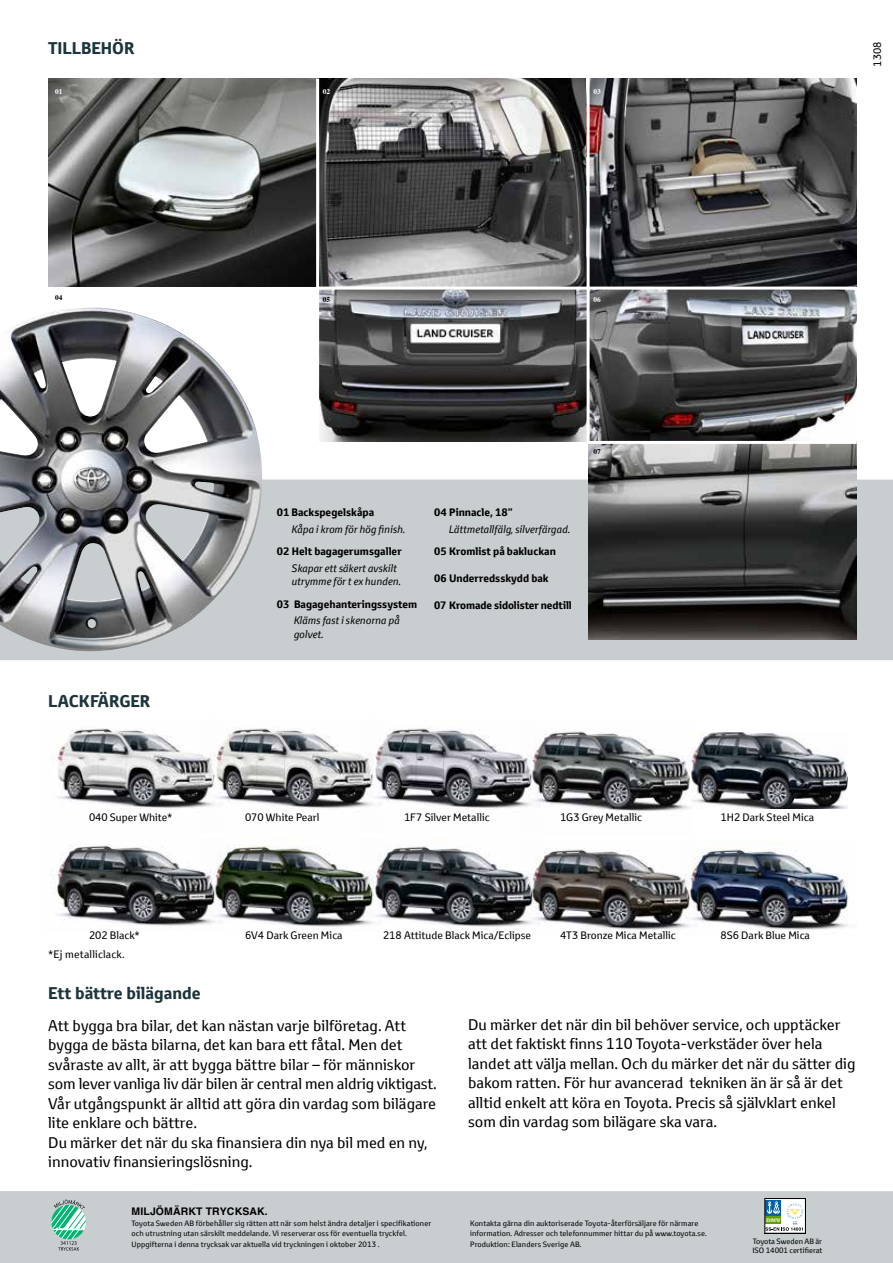
<style>
.page{position:relative;width:893px;height:1263px;background:#fff}
.page>*{position:absolute;margin:0;border:0;box-sizing:border-box;transform-origin:0 0}
.t1{font:700 16.5px "Toyota Text";color:#1c343b}
.t2{font:15px/19.5px "Toyota Text";color:#000}
.t3{font:10.5px "Toyota Text";color:#000}
.t4{font:700 10.5px "Toyota Text";color:#000}
.t5{font:italic 10.5px/13.5px "Toyota Text";color:#000}
.t6{font:700 10.5px "Helvetica";letter-spacing:.01em;color:#000}
.t7{font:7.5px/10.5px "Toyota Text";letter-spacing:.01em;color:#000}
.t8{font:700 7.35px "Times";color:#fff}
.t9{font:700 7.35px "Times";color:#000}
</style>
<div class="page">
<div style="left:0;top:479px;width:893px;height:181px;background:#c8cdd0"></div>
<div style="left:0;top:1191px;width:893px;height:72px;background:#c8cdd0"></div>
<img style="left:698px;top:848px;width:151px;height:82px">
<img style="left:702px;top:850px;width:36px;height:10px">
<img style="left:540px;top:848px;width:158px;height:82px">
<img style="left:544px;top:850px;width:36px;height:9px">
<img style="left:381px;top:845px;width:159px;height:82px">
<img style="left:386px;top:847px;width:36px;height:9px">
<img style="left:223px;top:845px;width:158px;height:82px">
<img style="left:227px;top:847px;width:36px;height:9px">
<img style="left:692px;top:732px;width:155px;height:76px">
<img style="left:702px;top:732px;width:36px;height:9px">
<img style="left:540px;top:731px;width:151px;height:80px">
<img style="left:544px;top:732px;width:36px;height:9px">
<img style="left:381px;top:728px;width:159px;height:80px">
<img style="left:386px;top:729px;width:36px;height:9px">
<img style="left:223px;top:728px;width:158px;height:80px">
<img style="left:227px;top:729px;width:36px;height:9px">
<img style="left:51px;top:728px;width:172px;height:80px">
<img style="left:69px;top:729px;width:36px;height:9px">
<img style="left:51px;top:844px;width:172px;height:82px">
<img style="left:69px;top:846px;width:36px;height:10px">
<img style="left:48px;top:78px;width:808px;height:209px">
<img style="left:0;top:308px;width:269px;height:353px">
<img style="left:588px;top:444px;width:268px;height:195px">
<img style="left:319px;top:289px;width:538px;height:152px">
<hr style="left:316px;top:287px;width:540px;height:3px;background:#fff">
<hr style="left:587px;top:78px;width:3px;height:366px;background:#fff">
<svg style="left:766px;top:1200px;width:38px;height:31px"></svg>
<div style="left:764px;top:1198px;width:42px;height:35px;border:1px solid #000"></div>
<svg style="left:51px;top:1199px;width:35px;height:51px"></svg>
<hr style="left:316px;top:78px;width:3px;height:373px;background:#fff">
<p class="t1" style="left:48px;top:37px;width:88px">TILLBEHÖR</p>
<p class="t8" style="left:55px;top:86px;width:9px">01</p>
<p class="t8" style="left:323px;top:86px;width:9px">02</p>
<p class="t8" style="left:594px;top:86px;width:9px">03</p>
<p class="t3" style="left:870px;top:67px;width:26px;rotate:-90deg">1308</p>
<p class="t9" style="left:321px;top:290px;width:9px">05</p>
<p class="t9" style="left:55px;top:292px;width:9px">04</p>
<p class="t9" style="left:323px;top:295px;width:9px">05</p>
<p class="t8" style="left:594px;top:295px;width:9px">06</p>
<p class="t1" style="left:48px;top:690px;width:104px">LACKFÄRGER</p>
<p class="t4" style="left:277px;top:505px;width:99px">01 Backspegelskåpa</p>
<p class="t5" style="left:292px;top:522px;width:115px">Kåpa i krom för hög finish.</p>
<p class="t4" style="left:277px;top:544px;width:126px">02 Helt bagagerumsgaller</p>
<p class="t5" style="left:292px;top:561px;width:111px">Skapar ett säkert avskilt utrymme för t ex hunden.</p>
<p class="t4" style="left:277px;top:597px;width:142px">03 Bagagehanteringssystem</p>
<p class="t5" style="left:294px;top:613px;width:107px">Kläms fast i skenorna på golvet.</p>
<p class="t4" style="left:434px;top:505px;width:80px">04 Pinnacle, 18”</p>
<p class="t5" style="left:449px;top:522px;width:123px">Lättmetallfälg, silverfärgad.</p>
<p class="t4" style="left:434px;top:544px;width:123px">05 Kromlist på bakluckan</p>
<p class="t4" style="left:434px;top:571px;width:116px">06 Underredsskydd bak</p>
<p class="t4" style="left:434px;top:598px;width:139px">07 Kromade sidolister nedtill</p>
<p class="t9" style="left:594px;top:446px;width:9px">07</p>
<p class="t3" style="left:89px;top:810px;width:85px">040 Super White*</p>
<p class="t3" style="left:245px;top:810px;width:76px">070 White Pearl</p>
<p class="t3" style="left:404px;top:810px;width:87px">1F7 Silver Metallic</p>
<p class="t3" style="left:560px;top:810px;width:84px">1G3 Grey Metallic</p>
<p class="t3" style="left:721px;top:810px;width:95px">1H2 Dark Steel Mica</p>
<p class="t3" style="left:89px;top:928px;width:52px">202 Black*</p>
<p class="t3" style="left:245px;top:928px;width:99px">6V4 Dark Green Mica</p>
<p class="t3" style="left:383px;top:928px;width:150px">218 Attitude Black Mica/Eclipse</p>
<p class="t3" style="left:560px;top:928px;width:117px">4T3 Bronze Mica Metallic</p>
<p class="t3" style="left:721px;top:928px;width:91px">8S6 Dark Blue Mica</p>
<p class="t3" style="left:48px;top:947px;width:78px">*Ej metalliclack.</p>
<p class="t1" style="left:48px;top:982px;width:154px">Ett bättre bilägande</p>
<p class="t2" style="left:48px;top:1015px;width:390px">Att bygga bra bilar, det kan nästan varje bilföretag. Att bygga de bästa bilarna, det kan bara ett fåtal. Men det svåraste av allt, är att bygga bättre bilar – för människor som lever vanliga liv där bilen är central men aldrig viktigast.<br>Vår utgångspunkt är alltid att göra din vardag som bilägare lite enklare och bättre.<br>Du märker det när du ska finansiera din nya bil med en ny, innovativ finansieringslösning.</p>
<p class="t2" style="left:468px;top:1014px;width:389px">Du märker det när din bil behöver service, och upptäcker att det faktiskt finns 110 Toyota-verkstäder över hela landet att välja mellan. Och du märker det när du sätter dig bakom ratten. För hur avancerad tekniken än är så är det alltid enkelt att köra en Toyota. Precis så självklart enkel som din vardag som bilägare ska vara.</p>
<p class="t6" style="left:132px;top:1205px;width:138px">MILJÖMÄRKT TRYCKSAK.</p>
<p class="t7" style="left:132px;top:1217px;width:301px">Toyota Sweden AB förbehåller sig rätten att när som helst ändra detaljer i specifikationer och utrustning utan särskilt meddelande. Vi reserverar oss för eventuella tryckfel.<br>Uppgifterna i denna trycksak var aktuella vid tryckningen i oktober 2013 .</p>
<p class="t7" style="left:470px;top:1217px;width:238px">Kontakta gärna din auktoriserade Toyota-återförsäljare för närmare information. Adresser och telefonnummer hittar du på www.toyota.se.<br>Produktion: Elanders Sverige AB.</p>
<p class="t7" style="left:752px;top:1237px;width:71px;line-height:9px">Toyota Sweden AB är<br>ISO 14001 certifierat</p>
</div>
